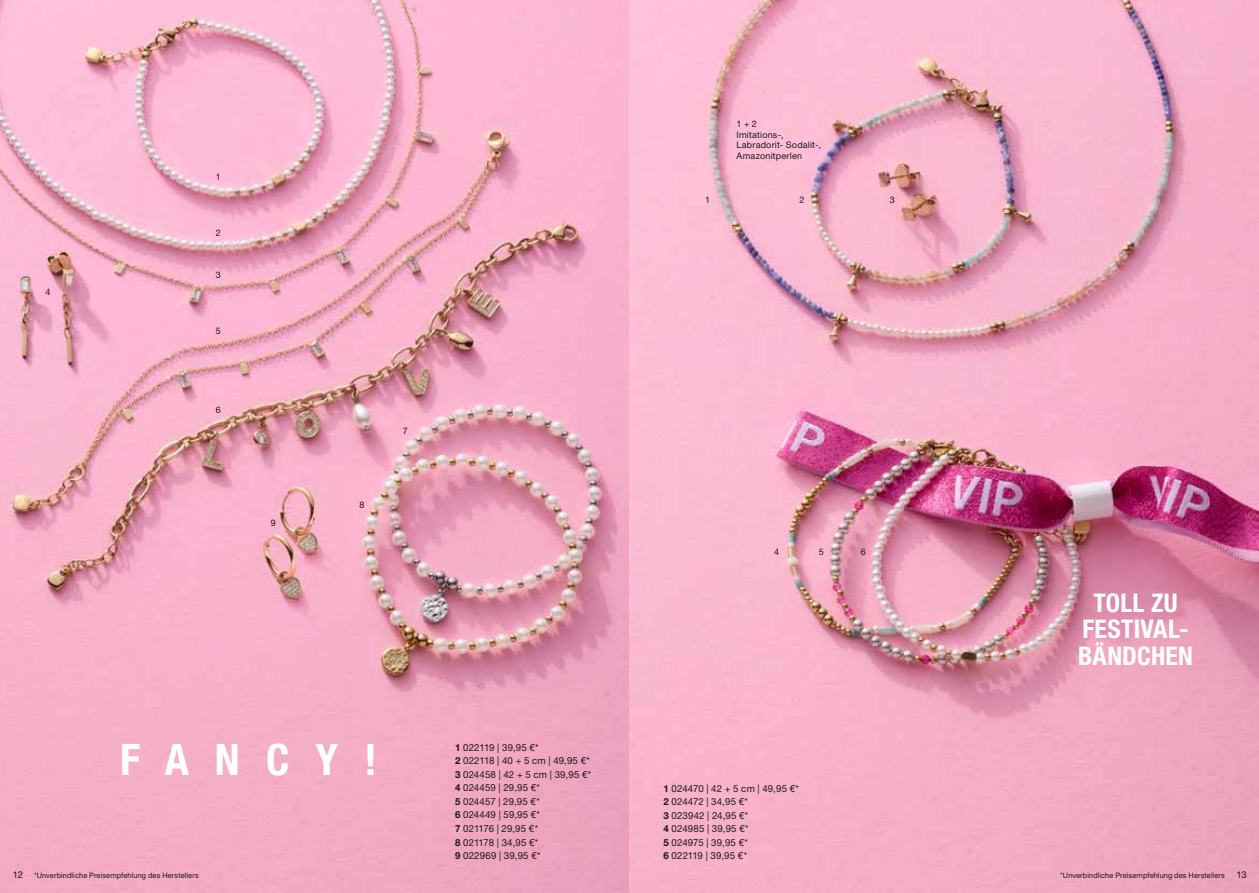
<style>
.page{position:relative;width:1259px;height:893px;background:#fff}
.page>*{position:absolute;margin:0;border:0;box-sizing:border-box;transform-origin:0 0}
.t1{font:700 condensed 43.5px "Helvetica Neue LT Std";letter-spacing:.6em;color:#fff}
.t2{font:700 condensed 25.65px/26.5px "Helvetica Neue LT Std";letter-spacing:.01em;color:#fff;text-align:center}
.t3{font:9.75px/13.5px "Helvetica Neue LT Std";letter-spacing:.02em;color:#181716}
.t4{font:9px/10.5px "Helvetica Neue LT Std";letter-spacing:.025em;color:#181716}
.t5{font:7.5px "Helvetica Neue LT Std";letter-spacing:.01em;color:#181716}
.s1{font-weight:700}
.s2{font-size:9.45px}
</style>
<div class="page">
<img style="left:0;top:0;width:1259px;height:893px">
<p class="t4" style="left:45px;top:286px;width:6px">4</p>
<p class="t4" style="left:216px;top:171px;width:6px">1</p>
<p class="t4" style="left:216px;top:227px;width:6px">2</p>
<p class="t4" style="left:216px;top:269px;width:6px">3</p>
<p class="t4" style="left:216px;top:325px;width:6px">5</p>
<p class="t4" style="left:216px;top:404px;width:6px">6</p>
<p class="t4" style="left:271px;top:517px;width:6px">9</p>
<p class="t4" style="left:359px;top:500px;width:6px">8</p>
<p class="t4" style="left:403px;top:425px;width:6px">7</p>
<p class="t4" style="left:736px;top:119px;width:86px">1 + 2<br>Imitations-,<br>Labradorit- Sodalit-,<br>Amazonitperlen</p>
<p class="t4" style="left:705px;top:195px;width:6px">1</p>
<p class="t4" style="left:799px;top:195px;width:6px">2</p>
<p class="t4" style="left:889px;top:195px;width:6px">3</p>
<p class="t4" style="left:774px;top:546px;width:6px">4</p>
<p class="t4" style="left:819px;top:546px;width:6px">5</p>
<p class="t4" style="left:861px;top:546px;width:6px">6</p>
<h1 class="t1" style="left:120px;top:733px;width:259px">FANCY!</h1>
<p class="t3" style="left:455px;top:741px;width:138px"><span class="s1">1</span> 022119 | 39,95 €*<br><span class="s1">2</span> 022118 | 40 + 5 cm | 49,95 €*<br><span class="s1">3</span> 024458 | 42 + 5 cm | 39,95 €*<br><span class="s1">4</span> 024459 | 29,95 €*<br><span class="s1">5</span> 024457 | 29,95 €*<br><span class="s1">6</span> 024449 | 59,95 €*<br><span class="s1">7</span> 021176 | 29,95 €*<br><span class="s1">8</span> 021178 | 34,95 €*<br><span class="s1">9</span> 022969 | 39,95 €*</p>
<p class="t3" style="left:663px;top:781px;width:137px"><span class="s1">1</span> 024470 | 42 + 5 cm | 49,95 €*<br><span class="s1">2</span> 024472 | 34,95 €*<br><span class="s1">3</span> 023942 | 24,95 €*<br><span class="s1">4</span> 024985 | 39,95 €*<br><span class="s1">5</span> 024975 | 39,95 €*<br><span class="s1">6</span> 022119 | 39,95 €*</p>
<h2 class="t2" style="left:1078px;top:589px;width:116px">TOLL ZU<br>FESTIVAL-<br>BÄNDCHEN</h2>
<p class="t5" style="left:13px;top:871px;width:187px"><span class="s2">12</span> *Unverbindliche Preisempfehlung des Herstellers</p>
<p class="t5" style="left:1060px;top:871px;width:188px">*Unverbindliche Preisempfehlung des Herstellers <span class="s2">13</span></p>
</div>
